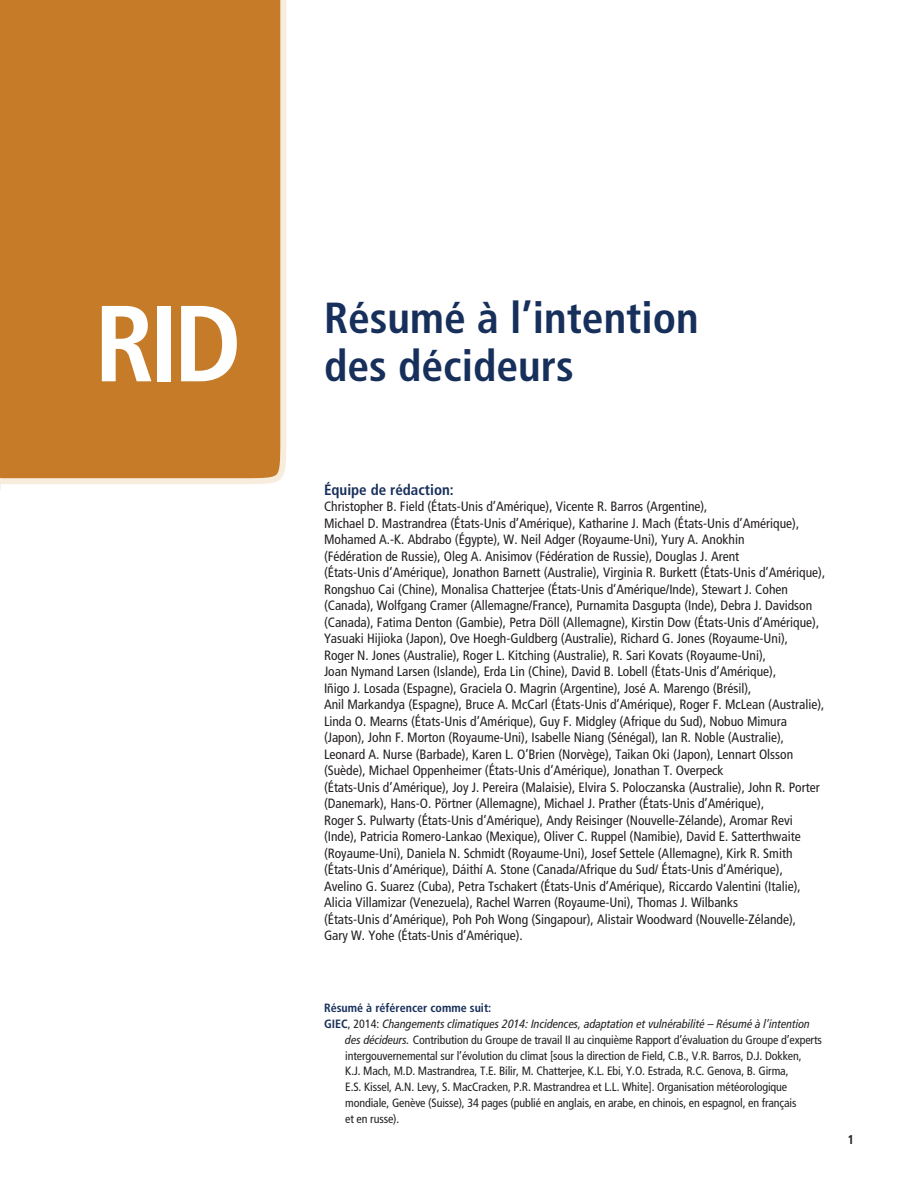
<style>
.page{position:relative;width:918px;height:1188px;background:#fff}
.page>*{position:absolute;margin:0;border:0;box-sizing:border-box;transform-origin:0 0}
.Body{font:700 condensed 108px "Frutiger LT Pro";color:#fff}
.Body-2{font:700 condensed 43.5px "Frutiger LT Pro";color:#172f5b}
.Body-3{font:700 condensed 15px "Frutiger LT Pro";color:#172f5b}
.Body-4{font:condensed 13.5px/16.5px "Frutiger LT Pro";color:#231f20}
.t1{font:700 condensed 12.75px "Frutiger LT Pro";color:#231f20}
.Body-5{font:condensed 12px/15.8px "Frutiger LT Pro";letter-spacing:-.01em;color:#231f20}
.Body-6{font:700 condensed 12px "Frutiger LT Pro";color:#172f5b}
.s1{font-weight:700;color:#172f5b}
.s2{font-style:italic}
</style>
<div class="page">
<div style="left:0;top:0;width:287px;height:490px;background:#c57b28"></div>
<p class="Body" style="left:94px;top:280px;width:149px">RID</p>
<p class="Body-2" style="left:324px;top:292px;width:376px">Résumé à l’intention</p>
<p class="Body-2" style="left:324px;top:340px;width:251px">des décideurs</p>
<p class="Body-3" style="left:324px;top:480px;width:131px">Équipe de rédaction:</p>
<p class="Body-4" style="left:324px;top:498px;width:503px">Christopher B. Field (États-Unis d’Amérique), Vicente R. Barros (Argentine),<br>Michael D. Mastrandrea (États-Unis d’Amérique), Katharine J. Mach (États-Unis d’Amérique), Mohamed A.-K. Abdrabo (Égypte), W. Neil Adger (Royaume-Uni), Yury A. Anokhin<br>(Fédération de Russie), Oleg A. Anisimov (Fédération de Russie), Douglas J. Arent<br>(États-Unis d’Amérique), Jonathon Barnett (Australie), Virginia R. Burkett (États-Unis d’Amérique), Rongshuo Cai (Chine), Monalisa Chatterjee (États-Unis d’Amérique/Inde), Stewart J. Cohen (Canada), Wolfgang Cramer (Allemagne/France), Purnamita Dasgupta (Inde), Debra J. Davidson (Canada), Fatima Denton (Gambie), Petra Döll (Allemagne), Kirstin Dow (États-Unis d’Amérique), Yasuaki Hijioka (Japon), Ove Hoegh-Guldberg (Australie), Richard G. Jones (Royaume-Uni),<br>Roger N. Jones (Australie), Roger L. Kitching (Australie), R. Sari Kovats (Royaume-Uni),<br>Joan Nymand Larsen (Islande), Erda Lin (Chine), David B. Lobell (États-Unis d’Amérique),<br>Iñigo J. Losada (Espagne), Graciela O. Magrin (Argentine), José A. Marengo (Brésil),<br>Anil Markandya (Espagne), Bruce A. McCarl (États-Unis d’Amérique), Roger F. McLean (Australie), Linda O. Mearns (États-Unis d’Amérique), Guy F. Midgley (Afrique du Sud), Nobuo Mimura (Japon), John F. Morton (Royaume-Uni), Isabelle Niang (Sénégal), Ian R. Noble (Australie), Leonard A. Nurse (Barbade), Karen L. O’Brien (Norvège), Taikan Oki (Japon), Lennart Olsson (Suède), Michael Oppenheimer (États-Unis d’Amérique), Jonathan T. Overpeck<br>(États-Unis d’Amérique), Joy J. Pereira (Malaisie), Elvira S. Poloczanska (Australie), John R. Porter (Danemark), Hans-O. Pörtner (Allemagne), Michael J. Prather (États-Unis d’Amérique),<br>Roger S. Pulwarty (États-Unis d’Amérique), Andy Reisinger (Nouvelle-Zélande), Aromar Revi (Inde), Patricia Romero-Lankao (Mexique), Oliver C. Ruppel (Namibie), David E. Satterthwaite (Royaume-Uni), Daniela N. Schmidt (Royaume-Uni), Josef Settele (Allemagne), Kirk R. Smith (États-Unis d’Amérique), Dáithí A. Stone (Canada/Afrique du Sud/ États-Unis d’Amérique),<br>Avelino G. Suarez (Cuba), Petra Tschakert (États-Unis d’Amérique), Riccardo Valentini (Italie), Alicia Villamizar (Venezuela), Rachel Warren (Royaume-Uni), Thomas J. Wilbanks<br>(États-Unis d’Amérique), Poh Poh Wong (Singapour), Alistair Woodward (Nouvelle-Zélande),<br>Gary W. Yohe (États-Unis d’Amérique).</p>
<p class="Body-6" style="left:324px;top:1001px;width:169px">Résumé à référencer comme suit:</p>
<p class="Body-5" style="left:345px;top:1016px;width:478px;text-indent:-21px"><span class="s1">GIEC</span>, 2014: <span class="s2">Changements climatiques 2014: Incidences, adaptation et vulnérabilité – Résumé à l’intention des décideurs.</span> Contribution du Groupe de travail II au cinquième Rapport d’évaluation du Groupe d’experts intergouvernemental sur l’évolution du climat [sous la direction de Field, C.B., V.R. Barros, D.J. Dokken,<br>K.J. Mach, M.D. Mastrandrea, T.E. Bilir, M. Chatterjee, K.L. Ebi, Y.O. Estrada, R.C. Genova, B. Girma,<br>E.S. Kissel, A.N. Levy, S. MacCracken, P.R. Mastrandrea et L.L. White]. Organisation météorologique mondiale, Genève (Suisse), 34 pages (publié en anglais, en arabe, en chinois, en espagnol, en français<br>et en russe).</p>
<p class="t1" style="left:848px;top:1132px;width:8px">1</p>
</div>
